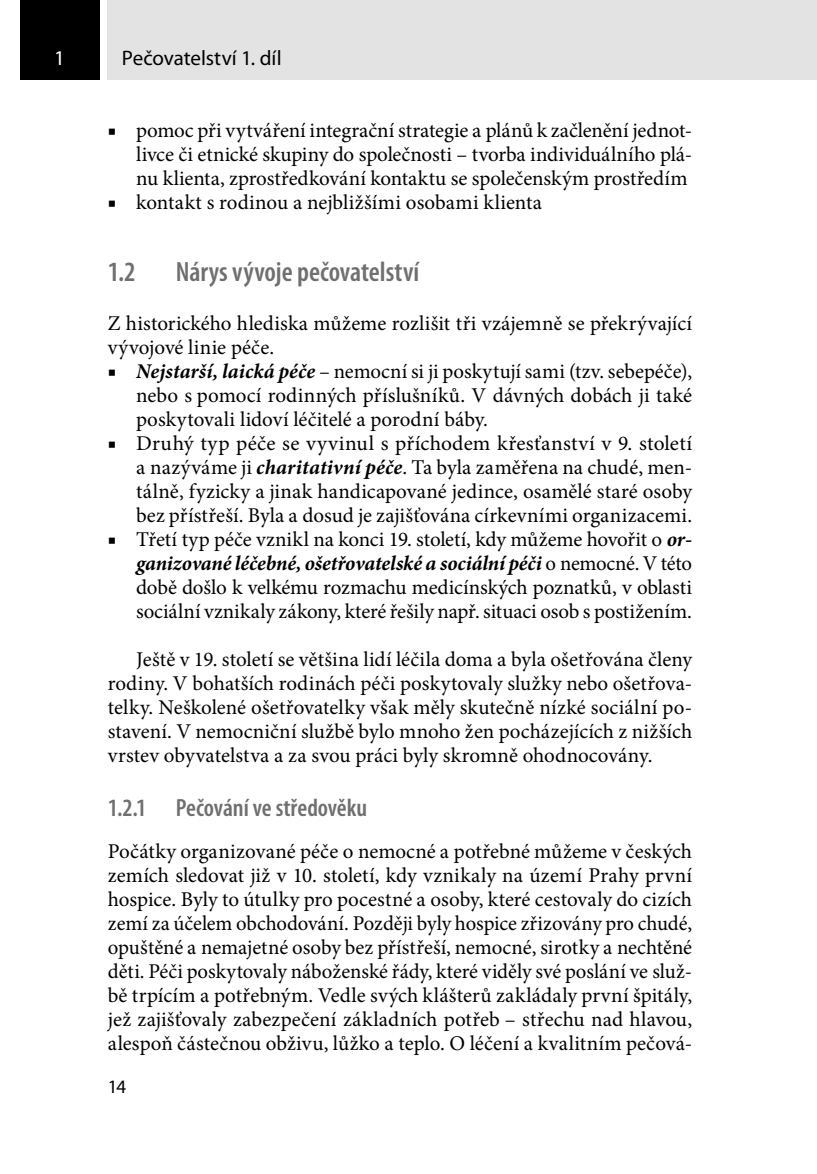
<style>
.page{position:relative;width:817px;height:1174px;background:#fff}
.page>*{position:absolute;margin:0;border:0;box-sizing:border-box;transform-origin:0 0}
._2_2_nadpis{font:600 condensed 28px "Myriad Pro";color:#706f6f}
._3_3_3{font:600 condensed 25px "Myriad Pro";color:#706f6f}
.text_1__odstavec{font:21px/24px "Minion Pro";color:#000;text-align:justify}
.text_1_nad{font:21px/24px "Minion Pro";letter-spacing:.005em;color:#000;text-align:justify}
.t1{font:21px "Myriad Pro";color:#000}
.t2{font:21px "Myriad Pro";color:#fff}
.t3{font:19px "Myriad Pro";color:#000}
.s1{font-weight:700;font-style:italic}
</style>
<div class="page">
<div style="left:20px;top:0;width:79px;height:79px;background:#000"></div>
<div style="left:108px;top:0;width:708px;height:79px;background:#e3e3e3"></div>
<p class="t2" style="left:54px;top:45px;width:12px">1</p>
<p class="t1" style="left:122px;top:45px;width:161px">Pečovatelství 1. díl</p>
<p class="text_1__odstavec" style="left:136px;top:119px;width:557px;text-indent:-28px">■ pomoc při vytváření integrační strategie a plánů k začlenění jednot&shy;livce či etnické skupiny do společnosti – tvorba individuálního plá&shy;nu klienta, zprostředkování kontaktu se společenským prostředím</p>
<p class="text_1__odstavec" style="left:108px;top:191px;width:435px">■ kontakt s rodinou a nejbližšími osobami klienta</p>
<p class="_2_2_nadpis" style="left:108px;top:255px;width:29px">1.2</p>
<p class="_2_2_nadpis" style="left:176px;top:255px;width:245px">Nárys vývoje pečovatelství</p>
<p class="text_1__odstavec" style="left:108px;top:311px;width:585px">Z historického hlediska můžeme rozlišit tři vzájemně se překrývající vývojové linie péče.</p>
<p class="text_1__odstavec" style="left:136px;top:359px;width:557px;text-indent:-28px">■ <span class="s1">Nejstarší, laická péče</span> – nemocní si ji poskytují sami (tzv. sebepéče), nebo s pomocí rodinných příslušníků. V dávných dobách ji také poskytovali lidoví léčitelé a porodní báby.</p>
<p class="text_1__odstavec" style="left:136px;top:431px;width:557px;text-indent:-28px">■ Druhý typ péče se vyvinul s příchodem křesťanství v 9. století a nazýváme ji <span class="s1">charitativní péče</span>. Ta byla zaměřena na chudé, men&shy;tálně, fyzicky a jinak handicapované jedince, osamělé staré osoby bez přístřeší. Byla a dosud je zajišťována církevními organizacemi.</p>
<p class="text_1__odstavec" style="left:136px;top:527px;width:557px;text-indent:-28px">■ Třetí typ péče vznikl na konci 19. století, kdy můžeme hovořit o <span class="s1">or&shy;ganizované léčebné, ošetřovatelské a sociální péči</span> o nemocné. V této době došlo k velkému rozmachu medicínských poznatků, v oblasti sociální vznikaly zákony, které řešily např. situaci osob s postižením.</p>
<p class="text_1_nad" style="left:108px;top:647px;width:585px;text-indent:28px">Ještě v 19. století se většina lidí léčila doma a byla ošetřována členy rodiny. V bohatších rodinách péči poskytovaly služky nebo ošetřova&shy;telky. Neškolené ošetřovatelky však měly skutečně nízké sociální po&shy;stavení. V nemocniční službě bylo mnoho žen pocházejících z nižších vrstev obyvatelstva a za svou práci byly skromně ohodnocovány.</p>
<p class="_3_3_3" style="left:108px;top:792px;width:261px">1.2.1 Pečování ve středověku</p>
<p class="text_1__odstavec" style="left:108px;top:839px;width:585px">Počátky organizované péče o nemocné a potřebné můžeme v českých zemích sledovat již v 10. století, kdy vznikaly na území Prahy první hospice. Byly to útulky pro pocestné a osoby, které cestovaly do cizích zemí za účelem obchodování. Později byly hospice zřizovány pro chudé, opuštěné a nemajetné osoby bez přístřeší, nemocné, sirotky a nechtěné děti. Péči poskytovaly náboženské řády, které viděly své poslání ve služ&shy;bě trpícím a potřebným. Vedle svých klášterů zakládaly první špitály, jež zajišťovaly zabezpečení základních potřeb – střechu nad hlavou, alespoň částečnou obživu, lůžko a teplo. O léčení a kvalitním pečová-</p>
<p class="t3" style="left:108px;top:1074px;width:20px">14</p>
</div>
